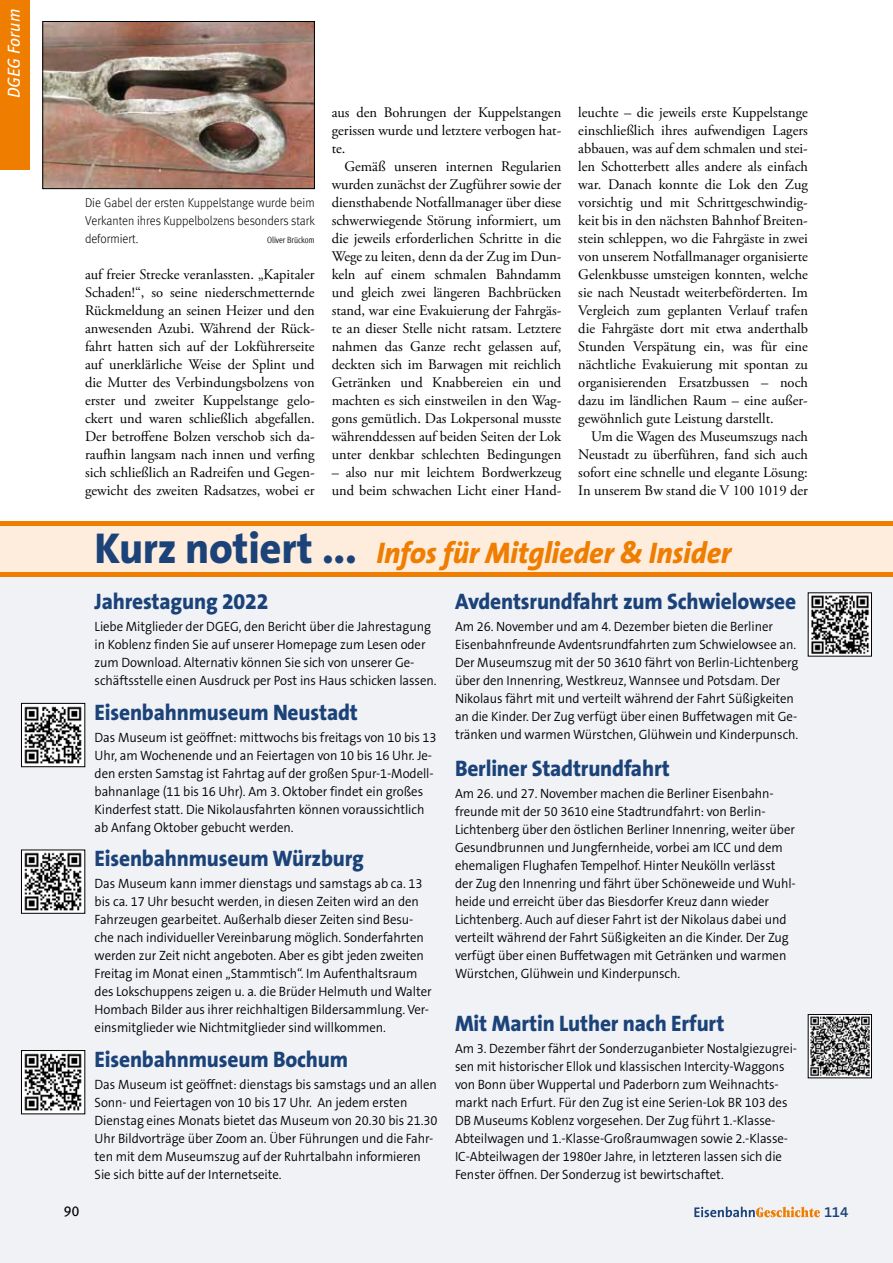
<style>
.page{position:relative;width:893px;height:1263px;background:#fff}
.page>*{position:absolute;margin:0;border:0;box-sizing:border-box;transform-origin:0 0}
.t1{font:italic 800 30px "The Sans B8";letter-spacing:-.01em;color:#ef7d00}
.t2{font:800 22.5px "The Sans B8";letter-spacing:-.01em;color:#1b4379;scale:.95 1}
.t3{font:italic 17.25px "Meta Pro";color:#fff}
.t4{font:600 15px "The Sans B6";color:#1b4379}
.t5{font:14.7px/18px "Adobe Garamond Pro";color:#000;text-align:justify}
.t6{font:14.25px "Meta Pro";color:#000}
.t7{font:300 13.5px/18px "The Sans B4";letter-spacing:-.005em;color:#000;scale:.95 1}
.t8{font:300 12.75px/18px "Meta Pro";color:#000;text-align:justify;scale:.95 1}
.t9{font:condensed 9px "Meta Pro";letter-spacing:-.005em;color:#000;scale:.95 1}
.s1{font-style:normal;font-size:43.5px;color:#1b4379}
</style>
<div class="page">
<div style="left:0;top:0;width:30px;height:170px;background:#ef7d00"></div>
<div style="left:0;top:556px;width:893px;height:707px;background:#f1f2f6"></div>
<div style="left:0;top:523px;width:893px;height:51px;background:#feeddd"></div>
<hr style="left:0;top:521px;width:893px;height:4px;background:#ef7d00">
<hr style="left:0;top:572px;width:893px;height:4px;background:#ef7d00">
<img style="left:23px;top:705px;width:60px;height:60px">
<div style="left:21px;top:703px;width:64px;height:64px;border:1px solid #000"></div>
<img style="left:23px;top:1052px;width:60px;height:60px">
<div style="left:21px;top:1050px;width:64px;height:64px;border:1px solid #000"></div>
<img style="left:23px;top:852px;width:60px;height:59px">
<img style="left:810px;top:1016px;width:60px;height:60px">
<div style="left:808px;top:1014px;width:64px;height:64px;border:1px solid #000"></div>
<img style="left:810px;top:595px;width:60px;height:59px">
<img style="left:45px;top:23px;width:268px;height:164px">
<div style="left:43px;top:21px;width:272px;height:168px;border:1px solid #000"></div>
<svg style="left:694px;top:1207px;width:126px;height:10px"></svg>
<p class="t3" style="left:1px;top:98px;width:91px;rotate:-90deg">DGEG Forum</p>
<p class="t8" style="left:85px;top:193px;width:244px">Die Gabel der ersten Kuppelstange wurde beim Verkanten ihres Kuppelbolzens besonders stark deformiert.</p>
<p class="t9" style="left:267px;top:233px;width:51px">Oliver Brückom</p>
<p class="t5" style="left:85px;top:266px;width:231px">auf freier Strecke veranlassten. „Kapitaler Schaden!“, so seine niederschmetternde Rückmeldung an seinen Heizer und den anwesenden Azubi. Während der Rück&shy;fahrt hatten sich auf der Lokführerseite auf unerklärliche Weise der Splint und die Mutter des Verbindungsbolzens von erster und zweiter Kuppelstange gelo&shy;ckert und waren schließlich abgefallen.<br>Der betroffene Bolzen verschob sich da&shy;raufhin langsam nach innen und verfing sich schließlich an Radreifen und Gegen&shy;gewicht des zweiten Radsatzes, wobei er</p>
<p class="t5" style="left:332px;top:104px;width:231px">aus den Bohrungen der Kuppelstangen gerissen wurde und letztere verbogen hat&shy;te.</p>
<p class="t5" style="left:332px;top:158px;width:231px;text-indent:13px">Gemäß unseren internen Regularien wurden zunächst der Zugführer sowie der diensthabende Notfallmanager über diese schwerwiegende Störung informiert, um die jeweils erforderlichen Schritte in die Wege zu leiten, denn da der Zug im Dun&shy;keln auf einem schmalen Bahndamm und gleich zwei längeren Bachbrücken stand, war eine Evakuierung der Fahrgäs&shy;te an dieser Stelle nicht ratsam. Letztere nahmen das Ganze recht gelassen auf, deckten sich im Barwagen mit reichlich Getränken und Knabbereien ein und machten es sich einstweilen in den Wag&shy;gons gemütlich. Das Lokpersonal musste währenddessen auf beiden Seiten der Lok unter denkbar schlechten Bedingungen</p>
<p class="t5" style="left:332px;top:464px;width:231px">– also nur mit leichtem Bordwerkzeug und beim schwachen Licht einer Hand-</p>
<p class="t5" style="left:578px;top:104px;width:231px">leuchte – die jeweils erste Kuppelstange einschließlich ihres aufwendigen Lagers abbauen, was auf dem schmalen und stei&shy;len Schotterbett alles andere als einfach war. Danach konnte die Lok den Zug vorsichtig und mit Schrittgeschwindig&shy;keit bis in den nächsten Bahnhof Breiten&shy;stein schleppen, wo die Fahrgäste in zwei von unserem Notfallmanager organisierte Gelenkbusse umsteigen konnten, welche sie nach Neustadt weiterbeförderten. Im Vergleich zum geplanten Verlauf trafen die Fahrgäste dort mit etwa anderthalb Stunden Verspätung ein, was für eine nächtliche Evakuierung mit spontan zu organisierenden Ersatzbussen – noch dazu im ländlichen Raum – eine außer&shy;gewöhnlich gute Leistung darstellt.</p>
<p class="t5" style="left:578px;top:428px;width:231px;text-indent:13px">Um die Wagen des Museumszugs nach Neustadt zu überführen, fand sich auch sofort eine schnelle und elegante Lösung:<br>In unserem Bw stand die V 100 1019 der</p>
<h1 class="t1" style="left:95px;top:537px;width:638px"><span class="s1">Kurz notiert ...</span> Infos für Mitglieder &amp; Insider</h1>
<h2 class="t2" style="left:95px;top:589px;width:185px">Jahrestagung 2022</h2>
<p class="t7" style="left:95px;top:618px;width:361px">Liebe Mitglieder der DGEG, den Bericht über die Jahrestagung in Koblenz finden Sie auf unserer Homepage zum Lesen oder zum Download. Alternativ können Sie sich von unserer Ge&shy;schäftsstelle einen Ausdruck per Post ins Haus schicken lassen.</p>
<h2 class="t2" style="left:95px;top:700px;width:279px">Eisenbahnmuseum Neustadt</h2>
<p class="t7" style="left:95px;top:729px;width:361px">Das Museum ist geöffnet: mittwochs bis freitags von 10 bis 13<br>Uhr, am Wochenende und an Feiertagen von 10 bis 16 Uhr. Je&shy;den ersten Samstag ist Fahrtag auf der großen Spur-1-Modell&shy;bahnanlage (11 bis 16 Uhr). Am 3. Oktober findet ein großes Kinderfest statt. Die Nikolausfahrten können voraussichtlich ab Anfang Oktober gebucht werden.</p>
<h2 class="t2" style="left:95px;top:847px;width:285px">Eisenbahnmuseum Würzburg</h2>
<p class="t7" style="left:95px;top:875px;width:356px">Das Museum kann immer dienstags und samstags ab ca. 13 bis ca. 17 Uhr besucht werden, in diesen Zeiten wird an den Fahrzeugen gearbeitet. Außerhalb dieser Zeiten sind Besu&shy;che nach individueller Vereinbarung möglich. Sonderfahrten werden zur Zeit nicht angeboten. Aber es gibt jeden zweiten Freitag im Monat einen „Stammtisch“. Im Aufenthaltsraum des Lokschuppens zeigen u. a. die Brüder Helmuth und Walter Hombach Bilder aus ihrer reichhaltigen Bildersammlung. Ver&shy;einsmitglieder wie Nichtmitglieder sind willkommen.</p>
<h2 class="t2" style="left:95px;top:1047px;width:268px">Eisenbahnmuseum Bochum</h2>
<p class="t7" style="left:95px;top:1076px;width:362px">Das Museum ist geöffnet: dienstags bis samstags und an allen Sonn- und Feiertagen von 10 bis 17 Uhr. An jedem ersten Dienstag eines Monats bietet das Museum von 20.30 bis 21.30<br>Uhr Bildvorträge über Zoom an. Über Führungen und die Fahr&shy;ten mit dem Museumszug auf der Ruhrtalbahn informieren Sie sich bitte auf der Internetseite.</p>
<h2 class="t2" style="left:455px;top:589px;width:361px">Avdentsrundfahrt zum Schwielowsee</h2>
<p class="t7" style="left:455px;top:618px;width:363px">Am 26. November und am 4. Dezember bieten die Berliner Eisenbahnfreunde Avdentsrundfahrten zum Schwielowsee an.<br>Der Museumszug mit der 50 3610 fährt von Berlin-Lichtenberg über den Innenring, Westkreuz, Wannsee und Potsdam. Der Nikolaus fährt mit und verteilt während der Fahrt Süßigkeiten an die Kinder. Der Zug verfügt über einen Buffetwagen mit Ge&shy;tränken und warmen Würstchen, Glühwein und Kinderpunsch.</p>
<h2 class="t2" style="left:455px;top:756px;width:228px">Berliner Stadtrundfahrt</h2>
<p class="t7" style="left:455px;top:785px;width:360px">Am 26. und 27. November machen die Berliner Eisenbahn&shy;freunde mit der 50 3610 eine Stadtrundfahrt: von Berlin-Lichtenberg über den östlichen Berliner Innenring, weiter über Gesundbrunnen und Jungfernheide, vorbei am ICC und dem ehemaligen Flughafen Tempelhof. Hinter Neukölln verlässt der Zug den Innenring und fährt über Schöneweide und Wuhl&shy;heide und erreicht über das Biesdorfer Kreuz dann wieder Lichtenberg. Auch auf dieser Fahrt ist der Nikolaus dabei und verteilt während der Fahrt Süßigkeiten an die Kinder. Der Zug verfügt über einen Buffetwagen mit Getränken und warmen Würstchen, Glühwein und Kinderpunsch.</p>
<h2 class="t2" style="left:455px;top:1011px;width:285px">Mit Martin Luther nach Erfurt</h2>
<p class="t7" style="left:455px;top:1040px;width:362px">Am 3. Dezember fährt der Sonderzuganbieter Nostalgiezugrei&shy;sen mit historischer Ellok und klassischen Intercity-Waggons von Bonn über Wuppertal und Paderborn zum Weihnachts&shy;markt nach Erfurt. Für den Zug ist eine Serien-Lok BR 103 des DB Museums Koblenz vorgesehen. Der Zug führt 1.-Klasse-Abteilwagen und 1.-Klasse-Großraumwagen sowie 2.-Klasse-IC-Abteilwagen der 1980er Jahre, in letzteren lassen sich die Fenster öffnen. Der Sonderzug ist bewirtschaftet.</p>
<p class="t6" style="left:64px;top:1200px;width:17px">90</p>
<p class="t4" style="left:824px;top:1203px;width:26px">114</p>
</div>
